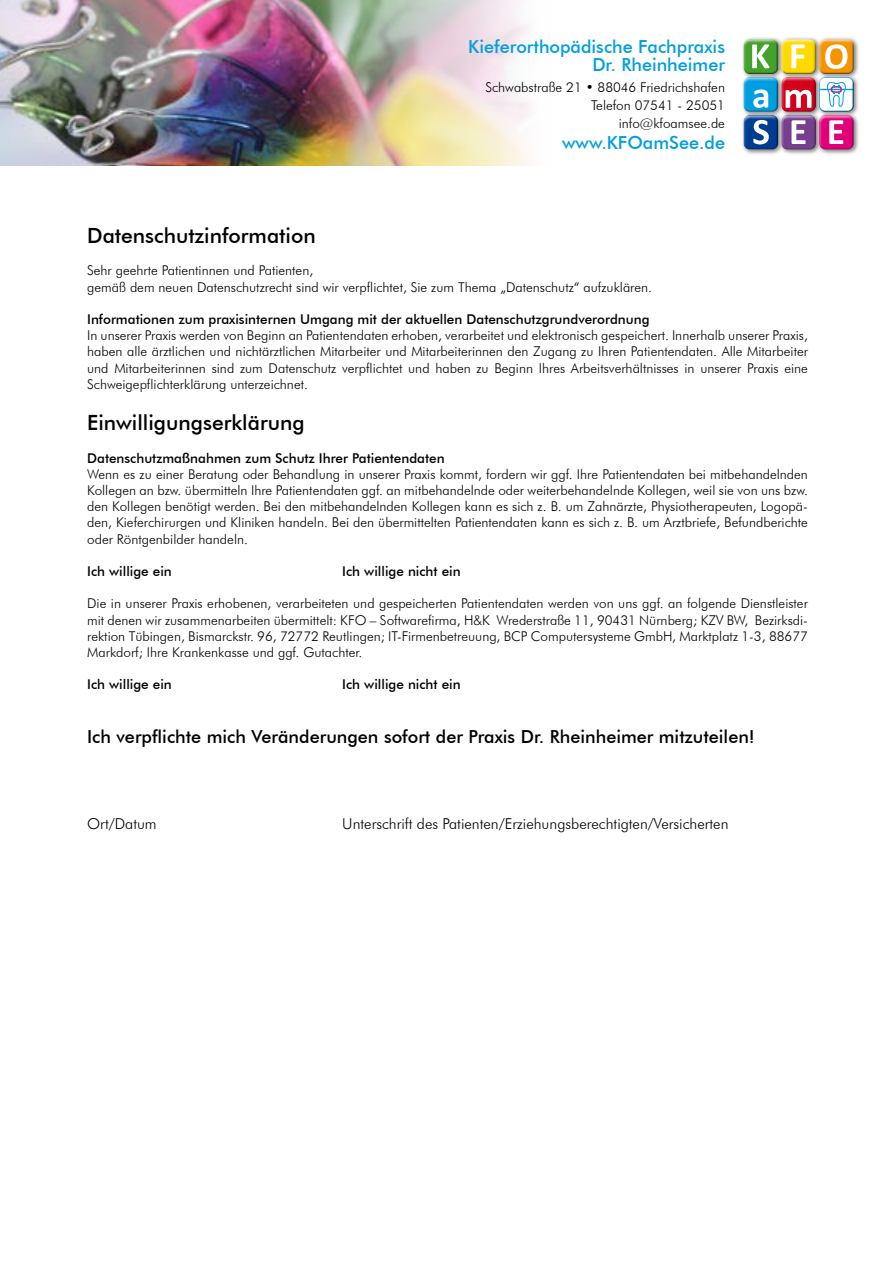
<style>
.page{position:relative;width:893px;height:1263px;background:#fff}
.page>*{position:absolute;margin:0;border:0;box-sizing:border-box;transform-origin:0 0}
.t1{font:500 21px "Futura BT";color:#000}
.t2{font:500 18px "Futura BT";color:#000}
.t3{font:500 18px/18px "Futura BT";color:#009ee0;text-align:right}
.t4{font:300 15px "Futura BT";color:#000}
.t5{font:300 13.5px/16.2px "Futura BT";color:#000;text-align:justify}
.t6{font:500 13.5px "Futura BT";color:#000}
</style>
<div class="page">
<div style="left:741px;top:37px;width:119px;height:118px;background:#000;opacity:.5"></div>
<div style="left:741px;top:37px;width:114px;height:110px;background:#fff;opacity:.75"></div>
<div style="left:742px;top:41px;width:114px;height:111px;background:#000;opacity:.75"></div>
<img style="left:0;top:0;width:532px;height:166px">
<h2 class="t3" style="left:468px;top:37px;width:258px">Kieferorthopädische Fachpraxis<br>Dr. Rheinheimer</h2>
<p class="t5" style="left:485px;top:78px;width:241px;line-height:18px;text-align:right">Schwabstraße 21 • 88046 Friedrichshafen<br>Telefon 07541 - 25051 info@kfoamsee.de</p>
<h2 class="t3" style="left:562px;top:133px;width:164px">www.KFOamSee.de</h2>
<h1 class="t1" style="left:87px;top:223px;width:230px">Datenschutzinformation</h1>
<p class="t5" style="left:87px;top:262px;width:566px">Sehr geehrte Patientinnen und Patienten,<br>gemäß dem neuen Datenschutzrecht sind wir verpflichtet, Sie zum Thema „Datenschutz“ aufzuklären.</p>
<p class="t6" style="left:87px;top:311px;width:564px">Informationen zum praxisinternen Umgang mit der aktuellen Datenschutzgrundverordnung</p>
<p class="t5" style="left:87px;top:327px;width:722px">In unserer Praxis werden von Beginn an Patientendaten erhoben, verarbeitet und elektronisch gespeichert. Innerhalb unserer Praxis, haben alle ärztlichen und nichtärztlichen Mitarbeiter und Mitarbeiterinnen den Zugang zu Ihren Patientendaten. Alle Mitarbeiter und Mitarbeiterinnen sind zum Datenschutz verpflichtet und haben zu Beginn Ihres Arbeitsverhältnisses in unserer Praxis eine Schweigepflichterklärung unterzeichnet.</p>
<h1 class="t1" style="left:87px;top:410px;width:219px">Einwilligungserklärung</h1>
<p class="t6" style="left:87px;top:450px;width:359px">Datenschutzmaßnahmen zum Schutz Ihrer Patientendaten</p>
<p class="t5" style="left:87px;top:466px;width:722px">Wenn es zu einer Beratung oder Behandlung in unserer Praxis kommt, fordern wir ggf. Ihre Patientendaten bei mitbehandelnden Kollegen an bzw. übermitteln Ihre Patientendaten ggf. an mitbehandelnde oder weiterbehandelnde Kollegen, weil sie von uns bzw. den Kollegen benötigt werden. Bei den mitbehandelnden Kollegen kann es sich z. B. um Zahnärzte, Physiotherapeuten, Logopä&shy;den, Kieferchirurgen und Kliniken handeln. Bei den übermittelten Patientendaten kann es sich z. B. um Arztbriefe, Befundberichte oder Röntgenbilder handeln.</p>
<p class="t6" style="left:87px;top:563px;width:86px">Ich willige ein</p>
<p class="t6" style="left:342px;top:563px;width:120px">Ich willige nicht ein</p>
<p class="t5" style="left:87px;top:595px;width:722px">Die in unserer Praxis erhobenen, verarbeiteten und gespeicherten Patientendaten werden von uns ggf. an folgende Dienstleister mit denen wir zusammenarbeiten übermittelt: KFO – Softwarefirma, H&amp;K Wrederstraße 11, 90431 Nürnberg; KZV BW, Bezirksdi&shy;rektion Tübingen, Bismarckstr. 96, 72772 Reutlingen; IT-Firmenbetreuung, BCP Computersysteme GmbH, Marktplatz 1-3, 88677<br>Markdorf; Ihre Krankenkasse und ggf. Gutachter.</p>
<p class="t6" style="left:87px;top:676px;width:86px">Ich willige ein</p>
<p class="t6" style="left:342px;top:676px;width:120px">Ich willige nicht ein</p>
<h2 class="t2" style="left:87px;top:726px;width:669px">Ich verpflichte mich Veränderungen sofort der Praxis Dr. Rheinheimer mitzuteilen!</h2>
<p class="t4" style="left:87px;top:815px;width:71px">Ort/Datum</p>
<p class="t4" style="left:342px;top:815px;width:388px">Unterschrift des Patienten/Erziehungsberechtigten/Versicherten</p>
</div>
